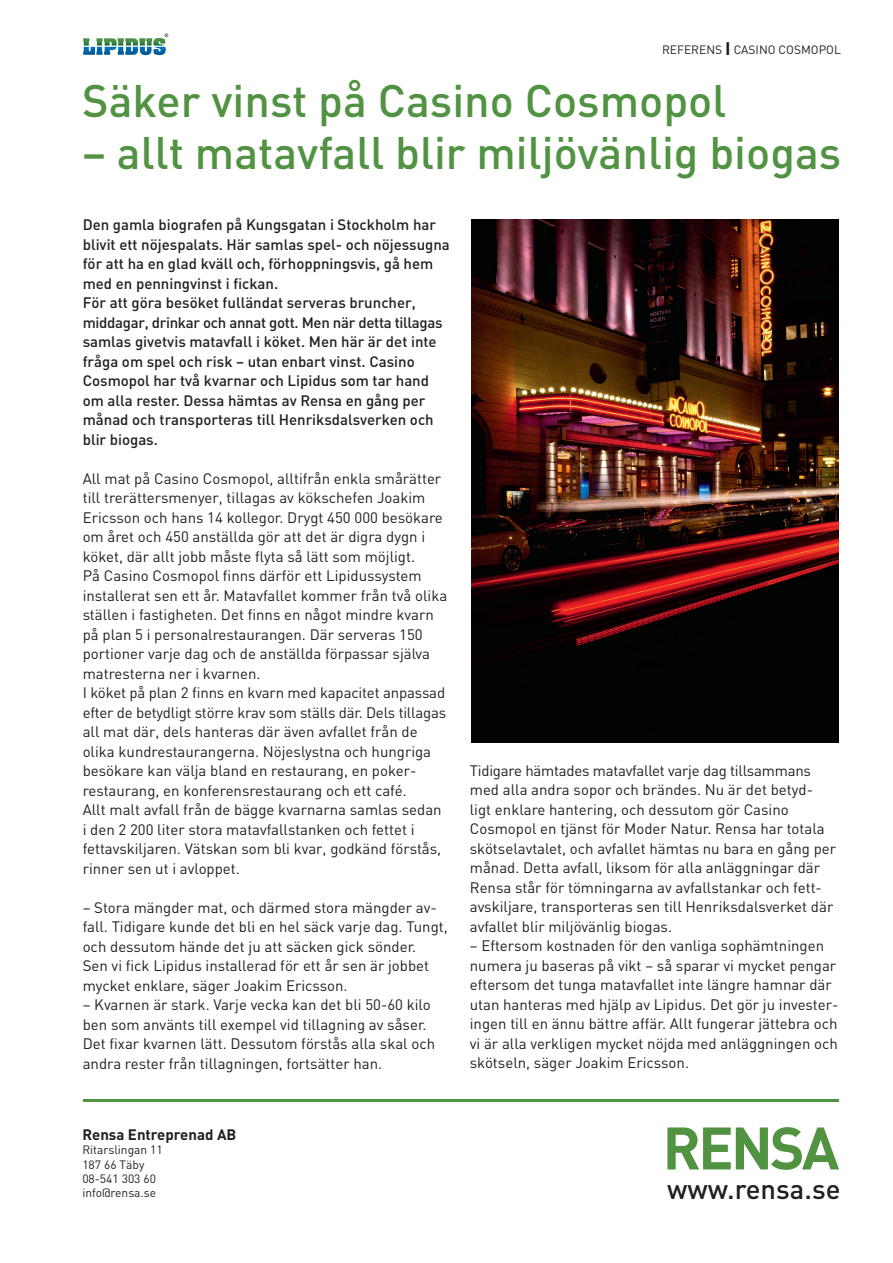
<style>
.page{position:relative;width:893px;height:1263px;background:#fff}
.page>*{position:absolute;margin:0;border:0;box-sizing:border-box;transform-origin:0 0}
.t1{font:500 45px "DIN";color:#519342}
.t2{font:500 27.45px "DIN";color:#231f20}
.t3{font:15px/19.5px "DIN";color:#231f20}
.t4{font:500 15px/19.5px "DIN";color:#231f20}
.t5{font:700 15px "DIN";color:#231f20}
.t6{font:12px/14.2px "DIN";color:#231f20}
.s1{font-weight:700;font-size:18px}
</style>
<div class="page">
<img style="left:471px;top:219px;width:368px;height:523px">
<hr style="left:83px;top:1099px;width:756px;height:2px;background:#519342">
<svg style="left:667px;top:1127px;width:172px;height:43px"></svg>
<svg style="left:83px;top:33px;width:85px;height:22px"></svg>
<p class="t6" style="left:662px;top:42px;width:180px">REFERENS <span class="s1">I</span> CASINO COSMOPOL</p>
<h1 class="t1" style="left:82px;top:72px;width:646px">Säker vinst på Casino Cosmopol</h1>
<h1 class="t1" style="left:82px;top:124px;width:761px">– allt matavfall blir miljövänlig biogas</h1>
<p class="t4" style="left:83px;top:214px;width:369px">Den gamla biografen på Kungsgatan i Stockholm har blivit ett nöjespalats. Här samlas spel- och nöjessugna för att ha en glad kväll och, förhoppningsvis, gå hem med en penningvinst i fickan.<br>För att göra besöket fulländat serveras bruncher, middagar, drinkar och annat gott. Men när detta tillagas samlas givetvis matavfall i köket. Men här är det inte fråga om spel och risk – utan enbart vinst. Casino Cosmopol har två kvarnar och Lipidus som tar hand om alla rester. Dessa hämtas av Rensa en gång per månad och transporteras till Henriksdalsverken och blir biogas.</p>
<p class="t3" style="left:83px;top:468px;width:366px">All mat på Casino Cosmopol, alltifrån enkla smårätter till trerättersmenyer, tillagas av kökschefen Joakim Ericsson och hans 14 kollegor. Drygt 450 000 besökare om året och 450 anställda gör att det är digra dygn i köket, där allt jobb måste flyta så lätt som möjligt.<br>På Casino Cosmopol finns därför ett Lipidussystem installerat sen ett år. Matavfallet kommer från två olika ställen i fastigheten. Det finns en något mindre kvarn på plan 5 i personalrestaurangen. Där serveras 150 portioner varje dag och de anställda förpassar själva matresterna ner i kvarnen.<br>I köket på plan 2 finns en kvarn med kapacitet anpassad efter de betydligt större krav som ställs där. Dels tillagas all mat där, dels hanteras där även avfallet från de olika kundrestaurangerna. Nöjeslystna och hungriga besökare kan välja bland en restaurang, en poker&shy;restaurang, en konferensrestaurang och ett café.<br>Allt malt avfall från de bägge kvarnarna samlas sedan i den 2 200 liter stora matavfallstanken och fettet i fettavskiljaren. Vätskan som bli kvar, godkänd förstås, rinner sen ut i avloppet.</p>
<p class="t3" style="left:83px;top:897px;width:367px">– Stora mängder mat, och därmed stora mängder av&shy;fall. Tidigare kunde det bli en hel säck varje dag. Tungt, och dessutom hände det ju att säcken gick sönder.<br>Sen vi fick Lipidus installerad för ett år sen är jobbet mycket enklare, säger Joakim Ericsson.</p>
<p class="t3" style="left:83px;top:995px;width:354px">– Kvarnen är stark. Varje vecka kan det bli 50-60 kilo ben som använts till exempel vid tillagning av såser.<br>Det fixar kvarnen lätt. Dessutom förstås alla skal och andra rester från tillagningen, fortsätter han.</p>
<p class="t3" style="left:470px;top:760px;width:368px">Tidigare hämtades matavfallet varje dag tillsammans med alla andra sopor och brändes. Nu är det betyd&shy;ligt enklare hantering, och dessutom gör Casino Cosmopol en tjänst för Moder Natur. Rensa har totala skötselavtalet, och avfallet hämtas nu bara en gång per månad. Detta avfall, liksom för alla anläggningar där Rensa står för tömningarna av avfallstankar och fett&shy;avskiljare, transporteras sen till Henriksdalsverket där avfallet blir miljövänlig biogas.</p>
<p class="t3" style="left:470px;top:935px;width:370px">– Eftersom kostnaden för den vanliga sophämtningen numera ju baseras på vikt – så sparar vi mycket pengar eftersom det tunga matavfallet inte längre hamnar där utan hanteras med hjälp av Lipidus. Det gör ju invester&shy;ingen till en ännu bättre affär. Allt fungerar jättebra och vi är alla verkligen mycket nöjda med anläggningen och skötseln, säger Joakim Ericsson.</p>
<p class="t5" style="left:82px;top:1125px;width:156px">Rensa Entreprenad AB</p>
<p class="t6" style="left:82px;top:1143px;width:82px">Ritarslingan 11<br>187 66 Täby<br>08-541 303 60 info@rensa.se</p>
<h2 class="t2" style="left:667px;top:1171px;width:175px">www.rensa.se</h2>
</div>
